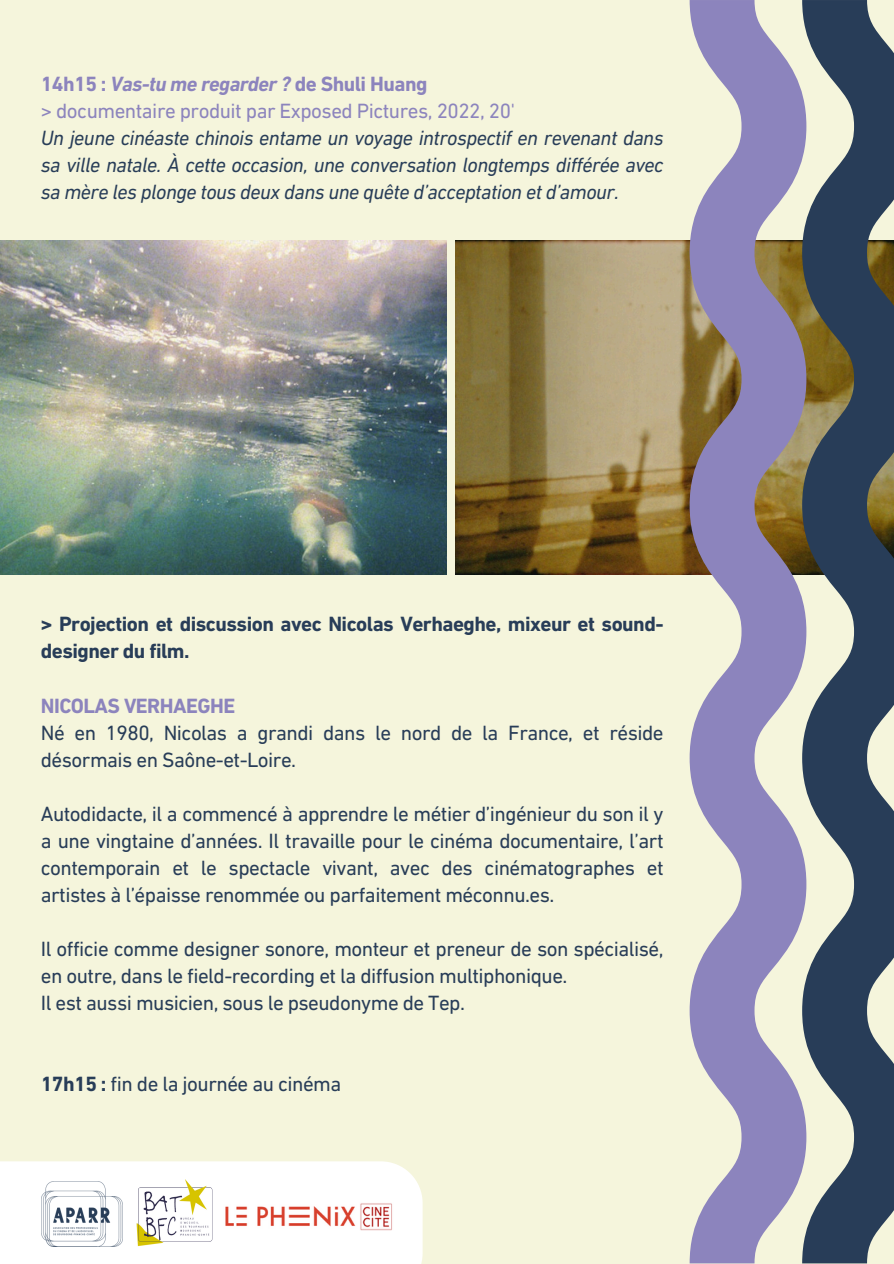
<style>
.page{position:relative;width:894px;height:1264px;background:#fff}
.page>*{position:absolute;margin:0;border:0;box-sizing:border-box;transform-origin:0 0}
.t1{font:21px/27px "DIN Next LT Pro";letter-spacing:-.025em;color:#283d58}
.t2{font:italic 21px/27px "DIN Next LT Pro";letter-spacing:-.025em;color:#283d58;text-align:justify}
.t3{font:21px/27px "DIN Next LT Pro";letter-spacing:-.025em;color:#8c84bd}
.t4{font:700 21px/27px "DIN Next LT Pro";letter-spacing:-.025em;color:#283d58}
.t5{font:700 21px "DIN Next LT Pro";letter-spacing:-.025em;color:#8c84bd}
.s1{font-weight:700}
.s2{font-weight:700;font-style:italic}
</style>
<div class="page">
<div style="left:0;top:0;width:893px;height:1263px;background:#f5f5dc"></div>
<img style="left:0;top:241px;width:446px;height:334px">
<img style="left:455px;top:241px;width:234px;height:334px">
<svg style="left:689px;top:0;width:112px;height:1263px;fill:#8c84bd"></svg>
<svg style="left:801px;top:0;width:92px;height:1263px;fill:#283d58"></svg>
<div style="left:0;top:1161px;width:422px;height:102px;background:#fff"></div>
<img style="left:41px;top:1181px;width:81px;height:65px">
<img style="left:136px;top:1178px;width:77px;height:68px">
<img style="left:219px;top:1202px;width:176px;height:28px">
<p class="t3" style="left:41px;top:72px;width:475px"><span class="s1">14h15 :</span> <span class="s2">Vas-tu me regarder ?</span> <span class="s1">de Shuli Huang<br></span>&gt; documentaire produit par Exposed Pictures, 2022, 20'</p>
<p class="t2" style="left:41px;top:126px;width:624px">Un jeune cinéaste chinois entame un voyage introspectif en revenant dans sa ville natale. À cette occasion, une conversation longtemps différée avec sa mère les plonge tous deux dans une quête d’acceptation et d’amour.</p>
<p class="t4" style="left:41px;top:612px;width:624px">&gt; Projection et discussion avec Nicolas Verhaeghe, mixeur et sound&shy;designer du film.</p>
<p class="t5" style="left:41px;top:696px;width:196px">NICOLAS VERHAEGHE</p>
<p class="t1" style="left:41px;top:720px;width:624px">Né en 1980, Nicolas a grandi dans le nord de la France, et réside désormais en Saône-et-Loire.</p>
<p class="t1" style="left:41px;top:801px;width:624px;text-align:justify">Autodidacte, il a commencé à apprendre le métier d’ingénieur du son il y a une vingtaine d’années. Il travaille pour le cinéma documentaire, l’art contemporain et le spectacle vivant, avec des cinématographes et artistes à l’épaisse renommée ou parfaitement méconnu.es.</p>
<p class="t1" style="left:41px;top:936px;width:624px">Il officie comme designer sonore, monteur et preneur de son spécialisé, en outre, dans le field-recording et la diffusion multiphonique.<br>Il est aussi musicien, sous le pseudonyme de Tep.</p>
<p class="t1" style="left:41px;top:1071px;width:302px"><span class="s1">17h15 :</span> fin de la journée au cinéma</p>
</div>
